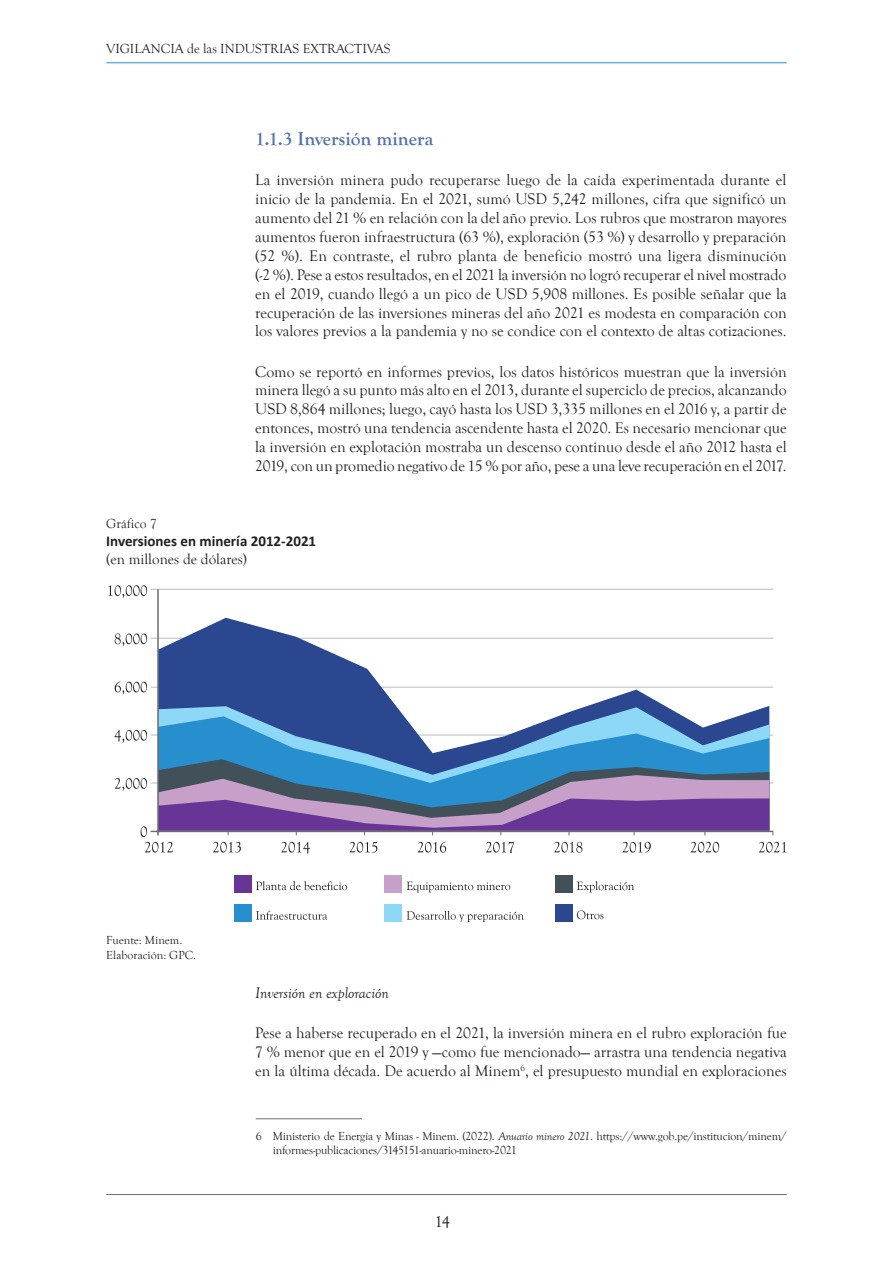
<style>
.page{position:relative;width:893px;height:1263px;background:#fff}
.page>*{position:absolute;margin:0;border:0;box-sizing:border-box;transform-origin:0 0}
.t1{font:700 19.5px "Goudy Old Style T";color:#5172aa}
.t2{font:16.5px "Goudy Old Style T";color:#231f20}
.t3{font:15.75px/18.9px "Goudy Old Style T";color:#231f20;text-align:justify}
.Heading_6{font:italic 15.75px "Goudy Old Style T";color:#231f20}
.t4{font:700 15px "Calibri";color:#231f20}
.t5{font:15px "Goudy Old Style T";color:#231f20}
.t6{font:13.5px "Goudy Old Style T";color:#231f20}
.t7{font:12px/14.4px "Goudy Old Style T";letter-spacing:-.015em;color:#231f20}
.s1{font-style:italic}
</style>
<div class="page">
<hr style="left:106px;top:62px;width:681px;height:1px;background:#298fce">
<hr style="left:106px;top:1194px;width:681px;height:1px;background:#6c6d70">
<hr style="left:151px;top:638px;width:622px;height:1px;background:#bcbdc0">
<hr style="left:151px;top:687px;width:622px;height:1px;background:#bcbdc0">
<hr style="left:151px;top:735px;width:622px;height:1px;background:#bcbdc0">
<svg style="left:159px;top:618px;width:610px;height:88px"></svg>
<svg style="left:159px;top:706px;width:610px;height:10px"></svg>
<svg style="left:159px;top:716px;width:610px;height:43px;background:#5b96c9"></svg>
<hr style="left:151px;top:589px;width:622px;height:1px;background:#bcbdc0">
<svg style="left:108px;top:585px;width:39px;height:13px"></svg>
<svg style="left:115px;top:633px;width:32px;height:13px"></svg>
<svg style="left:115px;top:681px;width:32px;height:13px"></svg>
<svg style="left:114px;top:730px;width:33px;height:13px"></svg>
<div style="left:234px;top:875px;width:17px;height:18px;background:#663595"></div>
<svg style="left:256px;top:881px;width:91px;height:9px"></svg>
<div style="left:385px;top:875px;width:17px;height:18px;background:#c7a0c9"></div>
<svg style="left:407px;top:881px;width:103px;height:11px"></svg>
<div style="left:555px;top:875px;width:17px;height:18px;background:#425159"></div>
<svg style="left:577px;top:881px;width:57px;height:11px"></svg>
<div style="left:234px;top:905px;width:17px;height:17px;background:#278fce"></div>
<svg style="left:256px;top:911px;width:71px;height:9px"></svg>
<div style="left:555px;top:905px;width:17px;height:17px;background:#2a4790"></div>
<svg style="left:577px;top:910px;width:26px;height:9px"></svg>
<div style="left:385px;top:905px;width:17px;height:17px;background:#8dd7f7"></div>
<svg style="left:407px;top:911px;width:117px;height:11px"></svg>
<svg style="left:115px;top:759px;width:671px;height:94px"></svg>
<hr style="left:157px;top:589px;width:2px;height:246px;background:#6c6d70">
<hr style="left:151px;top:831px;width:622px;height:1px;background:#6c6d70">
<hr style="left:256px;top:1118px;width:106px;height:1px;background:#6c6d70">
<p class="t6" style="left:106px;top:42px;width:286px">VIGILANCIA de las INDUSTRIAS EXTRACTIVAS</p>
<p class="t1" style="left:255px;top:128px;width:179px">1.1.3 Inversión minera</p>
<p class="t3" style="left:255px;top:171px;width:533px">La inversión minera pudo recuperarse luego de la caída experimentada durante el inicio de la pandemia. En el 2021, sumó USD 5,242 millones, cifra que significó un aumento del 21 % en relación con la del año previo. Los rubros que mostraron mayores aumentos fueron infraestructura (63 %), exploración (53 %) y desarrollo y preparación (52 %). En contraste, el rubro planta de beneficio mostró una ligera disminución (-2 %). Pese a estos resultados, en el 2021 la inversión no logró recuperar el nivel mostrado en el 2019, cuando llegó a un pico de USD 5,908 millones. Es posible señalar que la recuperación de las inversiones mineras del año 2021 es modesta en comparación con los valores previos a la pandemia y no se condice con el contexto de altas cotizaciones.</p>
<p class="t3" style="left:255px;top:362px;width:533px">Como se reportó en informes previos, los datos históricos muestran que la inversión minera llegó a su punto más alto en el 2013, durante el superciclo de precios, alcanzando USD 8,864 millones; luego, cayó hasta los USD 3,335 millones en el 2016 y, a partir de entonces, mostró una tendencia ascendente hasta el 2020. Es necesario mencionar que la inversión en explotación mostraba un descenso continuo desde el año 2012 hasta el 2019, con un promedio negativo de 15 % por año, pese a una leve recuperación en el 2017.</p>
<p class="t6" style="left:106px;top:516px;width:52px">Gráfico 7</p>
<p class="t4" style="left:106px;top:532px;width:211px">Inversiones en minería 2012-2021</p>
<p class="t5" style="left:106px;top:551px;width:142px">(en millones de dólares)</p>
<p class="t7" style="left:106px;top:933px;width:78px">Fuente: Minem.</p>
<p class="t7" style="left:106px;top:948px;width:91px">Elaboración: GPC.</p>
<p class="Heading_6" style="left:255px;top:984px;width:135px">Inversión en exploración</p>
<p class="t3" style="left:255px;top:1024px;width:533px">Pese a haberse recuperado en el 2021, la inversión minera en el rubro exploración fue 7 % menor que en el 2019 y —como fue mencionado— arrastra una tendencia negativa en la última década. De acuerdo al Minem<sup>6</sup>, el presupuesto mundial en exploraciones</p>
<p class="t7" style="left:273px;top:1128px;width:515px;text-indent:-17px">6 Ministerio de Energía y Minas - Minem. (2022). <span class="s1">Anuario minero 2021</span>. https://www.gob.pe/institucion/minem/ informes-publicaciones/3145151-anuario-minero-2021</p>
<p class="t2" style="left:435px;top:1212px;width:17px">14</p>
</div>
